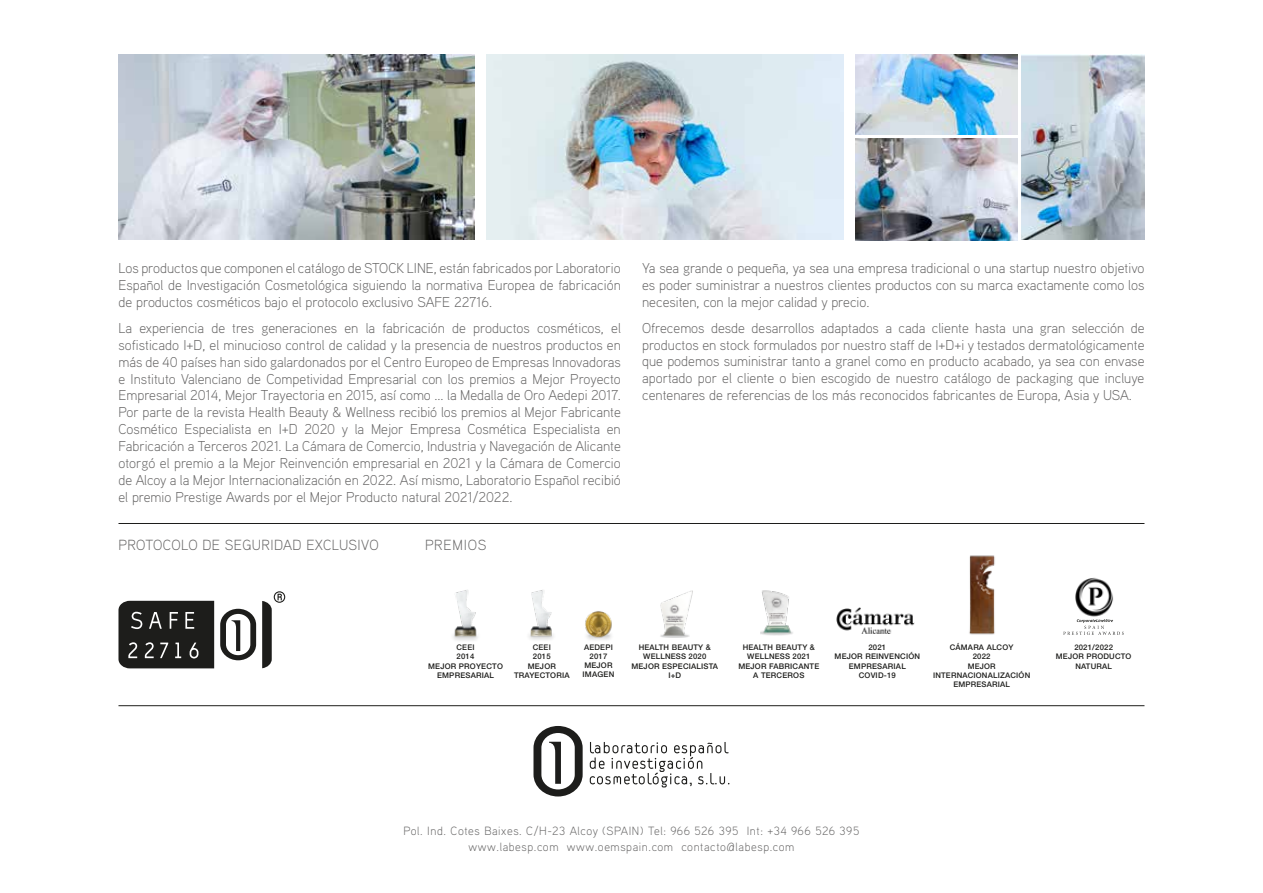
<style>
.page{position:relative;width:1263px;height:893px;background:#fff}
.page>*{position:absolute;margin:0;border:0;box-sizing:border-box;transform-origin:0 0}
.t1{font:300 14.7px "Aaux Pro";letter-spacing:.025em;color:#646363}
.t2{font:300 14.7px "Aaux Pro";letter-spacing:.05em;color:#646363}
.t3{font:300 14.25px/17px "Aaux Pro";color:#646363;text-align:justify}
.t4{font:300 11.85px/16.6px "Aaux Pro";letter-spacing:.05em;color:#646363;text-align:center}
.t5{font:500 7.8px/9.3px "Helvetica Neue LT Std";letter-spacing:.025em;color:#1d1d1b;text-align:center}
.t6{font:500 7.8px/9.3px "Helvetica Neue LT Std";letter-spacing:.025em;color:#1d1d1b;text-align:center}
</style>
<div class="page">
<svg style="left:533px;top:726px;width:50px;height:70px"></svg>
<svg style="left:590px;top:742px;width:139px;height:45px"></svg>
<img style="left:118px;top:54px;width:357px;height:186px">
<img style="left:487px;top:54px;width:357px;height:186px">
<img style="left:855px;top:138px;width:162px;height:103px">
<img style="left:855px;top:54px;width:162px;height:81px">
<img style="left:1021px;top:54px;width:123px;height:186px">
<hr style="left:118px;top:705px;width:1026px;height:1px;background:#1d1d1b">
<hr style="left:118px;top:523px;width:1026px;height:1px;background:#1d1d1b">
<svg style="left:118px;top:591px;width:167px;height:77px"></svg>
<img style="left:529px;top:590px;width:83px;height:50px">
<img style="left:760px;top:590px;width:33px;height:46px">
<img style="left:660px;top:590px;width:33px;height:48px">
<img style="left:836px;top:608px;width:79px;height:26px">
<img style="left:969px;top:555px;width:26px;height:80px">
<img style="left:453px;top:590px;width:25px;height:51px">
<img style="left:1075px;top:577px;width:39px;height:40px">
<svg style="left:1063px;top:619px;width:61px;height:16px"></svg>
<p class="t3" style="left:118px;top:259px;width:504px">Los productos que componen el catálogo de STOCK LINE, están fabricados por Laboratorio Español de Investigación Cosmetológica siguiendo la normativa Europea de fabricación de productos cosméticos bajo el protocolo exclusivo SAFE 22716.</p>
<p class="t3" style="left:118px;top:319px;width:504px">La experiencia de tres generaciones en la fabricación de productos cosméticos, el sofisticado I+D, el minucioso control de calidad y la presencia de nuestros productos en más de 40 países han sido galardonados por el Centro Europeo de Empresas Innovadoras e Instituto Valenciano de Competividad Empresarial con los premios a Mejor Proyecto Empresarial 2014, Mejor Trayectoria en 2015, así como ... la Medalla de Oro Aedepi 2017.<br>Por parte de la revista Health Beauty &amp; Wellness recibió los premios al Mejor Fabricante Cosmético Especialista en I+D 2020 y la Mejor Empresa Cosmética Especialista en Fabricación a Terceros 2021. La Cámara de Comercio, Industria y Navegación de Alicante otorgó el premio a la Mejor Reinvención empresarial en 2021 y la Cámara de Comercio de Alcoy a la Mejor Internacionalización en 2022. Así mismo, Laboratorio Español recibió el premio Prestige Awards por el Mejor Producto natural 2021/2022.</p>
<p class="t1" style="left:118px;top:536px;width:262px">PROTOCOLO DE SEGURIDAD EXCLUSIVO</p>
<p class="t2" style="left:425px;top:536px;width:63px">PREMIOS</p>
<p class="t3" style="left:642px;top:259px;width:504px">Ya sea grande o pequeña, ya sea una empresa tradicional o una startup nuestro objetivo es poder suministrar a nuestros clientes productos con su marca exactamente como los necesiten, con la mejor calidad y precio.</p>
<p class="t3" style="left:642px;top:319px;width:504px">Ofrecemos desde desarrollos adaptados a cada cliente hasta una gran selección de productos en stock formulados por nuestro staff de I+D+i y testados dermatológicamente que podemos suministrar tanto a granel como en producto acabado, ya sea con envase aportado por el cliente o bien escogido de nuestro catálogo de packaging que incluye centenares de referencias de los más reconocidos fabricantes de Europa, Asia y USA.</p>
<p class="t6" style="left:456px;top:642px;width:20px;text-align:left">CEEI<br>2014</p>
<p class="t5" style="left:428px;top:661px;width:76px">MEJOR PROYECTO<br>EMPRESARIAL</p>
<p class="t6" style="left:533px;top:642px;width:20px;text-align:left">CEEI<br>2015</p>
<p class="t5" style="left:514px;top:661px;width:57px">MEJOR<br>TRAYECTORIA</p>
<p class="t6" style="left:584px;top:642px;width:30px">AEDEPI<br>2017</p>
<p class="t5" style="left:583px;top:661px;width:33px;text-align:left">MEJOR<br>IMAGEN</p>
<p class="t5" style="left:631px;top:642px;width:88px">HEALTH BEAUTY &amp;<br>WELLNESS 2020<br>MEJOR ESPECIALISTA<br>I+D</p>
<p class="t5" style="left:738px;top:642px;width:82px">HEALTH BEAUTY &amp;<br>WELLNESS 2021<br>MEJOR FABRICANTE<br>A TERCEROS</p>
<p class="t6" style="left:835px;top:643px;width:87px">2021<br>MEJOR REINVENCIÓN<br>EMPRESARIAL<br>COVID-19</p>
<p class="t6" style="left:933px;top:642px;width:99px">CÁMARA ALCOY<br>2022<br>MEJOR<br>INTERNACIONALIZACIÓN<br>EMPRESARIAL</p>
<p class="t5" style="left:1056px;top:642px;width:77px">2021/2022<br>MEJOR PRODUCTO<br>NATURAL</p>
<p class="t4" style="left:404px;top:822px;width:457px">Pol. Ind. Cotes Baixes. C/H-23 Alcoy (SPAIN) Tel: 966 526 395 Int: +34 966 526 395 www.labesp.com www.oemspain.com contacto@labesp.com</p>
</div>
